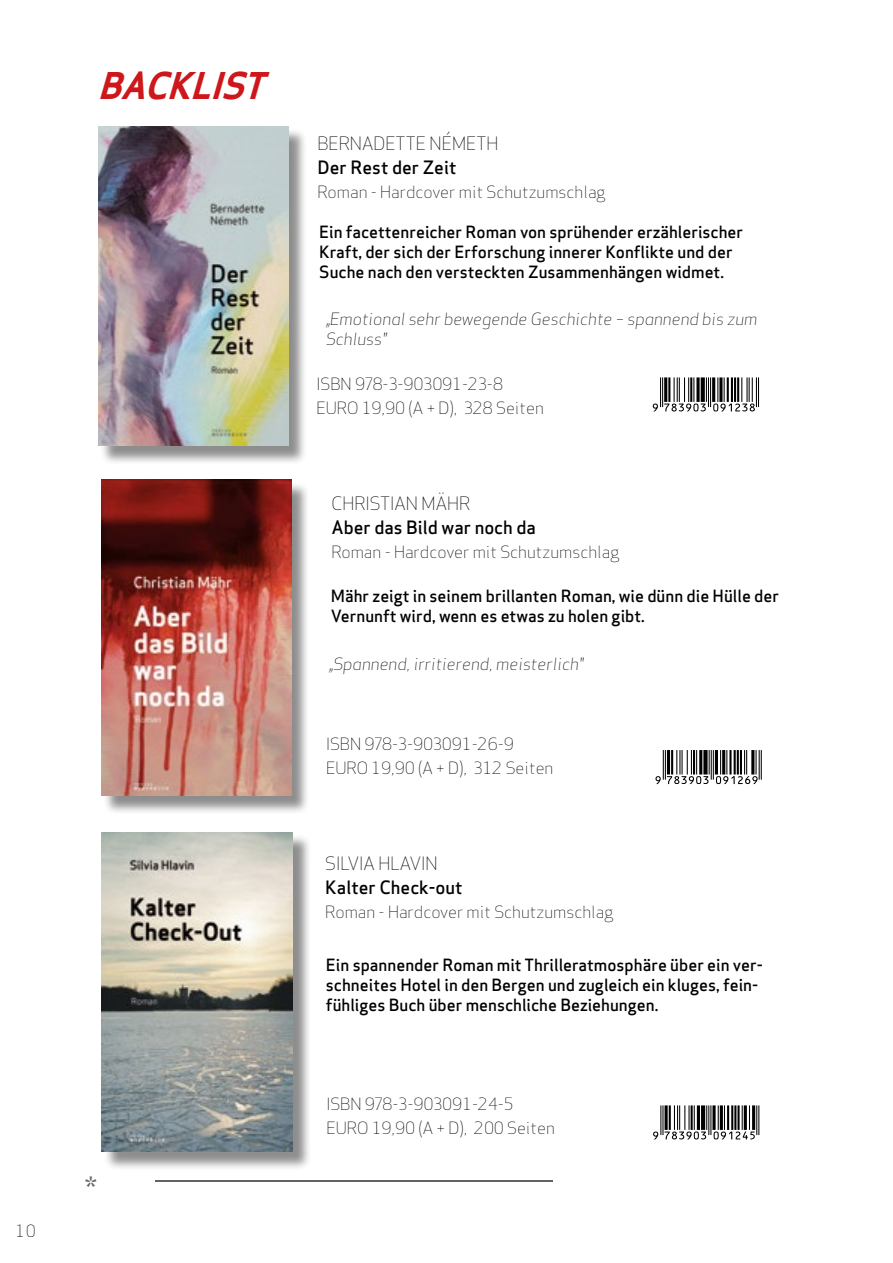
<style>
.page{position:relative;width:893px;height:1263px;background:#fff}
.page>*{position:absolute;margin:0;border:0;box-sizing:border-box;transform-origin:0 0}
.t1{font:italic 700 36px "Apex Sans";color:#cd171a}
.t2{font:30px "Apex Sans";color:#646363}
.t3{font:500 18px "Apex Sans";color:#000}
.t4{font:300 18px "Apex Sans";color:#000}
.t5{font:500 16.5px/19.8px "Apex Sans";color:#000}
.t6{font:300 16.5px/24px "Apex Sans";color:#000}
.t7{font:italic 300 16.5px/19.8px "Apex Sans";color:#000}
</style>
<div class="page">
<hr style="left:155px;top:1180px;width:398px;height:2px;background:#646363">
<div style="left:101px;top:129px;width:207px;height:336px;background:#000;opacity:.45"></div>
<img style="left:98px;top:126px;width:191px;height:320px">
<div style="left:104px;top:482px;width:205px;height:332px;background:#000;opacity:.45"></div>
<img style="left:101px;top:480px;width:190px;height:316px">
<div style="left:104px;top:834px;width:207px;height:336px;background:#000;opacity:.45"></div>
<img style="left:102px;top:832px;width:191px;height:320px">
<hr style="left:758px;top:377px;width:1px;height:30px;background:#000">
<hr style="left:756px;top:377px;width:1px;height:30px;background:#000">
<svg style="left:653px;top:377px;width:102px;height:34px"></svg>
<hr style="left:761px;top:750px;width:1px;height:30px;background:#000">
<hr style="left:759px;top:750px;width:1px;height:30px;background:#000">
<svg style="left:655px;top:750px;width:103px;height:34px"></svg>
<hr style="left:758px;top:1105px;width:1px;height:30px;background:#000">
<hr style="left:756px;top:1105px;width:1px;height:30px;background:#000">
<svg style="left:653px;top:1105px;width:102px;height:34px"></svg>
<p class="t6" style="left:16px;top:1218px;width:21px">10</p>
<h1 class="t1" style="left:98px;top:63px;width:180px">BACKLIST</h1>
<h2 class="t2" style="left:85px;top:1164px;width:13px">*</h2>
<p class="t4" style="left:317px;top:132px;width:182px">BERNADETTE NÉMETH</p>
<p class="t3" style="left:317px;top:151px;width:140px">Der Rest der Zeit</p>
<p class="t6" style="left:317px;top:180px;width:290px">Roman - Hardcover mit Schutzumschlag</p>
<p class="t5" style="left:319px;top:220px;width:425px">Ein facettenreicher Roman von sprühender erzählerischer<br>Kraft, der sich der Erforschung innerer Konflikte und der<br>Suche nach den versteckten Zusammenhängen widmet.</p>
<p class="t7" style="left:326px;top:309px;width:433px">„Emotional sehr bewegende Geschichte – spannend bis zum<br>Schluss"</p>
<p class="t6" style="left:316px;top:372px;width:229px">ISBN 978-3-903091-23-8<br>EURO 19,90 (A + D), 328 Seiten</p>
<p class="t4" style="left:331px;top:492px;width:140px">CHRISTIAN MÄHR</p>
<p class="t3" style="left:331px;top:511px;width:206px">Aber das Bild war noch da</p>
<p class="t6" style="left:331px;top:540px;width:290px">Roman - Hardcover mit Schutzumschlag</p>
<p class="t5" style="left:331px;top:584px;width:450px">Mähr zeigt in seinem brillanten Roman, wie dünn die Hülle der<br>Vernunft wird, wenn es etwas zu holen gibt.</p>
<p class="t7" style="left:329px;top:654px;width:257px">„Spannend, irritierend, meisterlich"</p>
<p class="t6" style="left:326px;top:732px;width:229px">ISBN 978-3-903091-26-9<br>EURO 19,90 (A + D), 312 Seiten</p>
<p class="t4" style="left:325px;top:852px;width:114px">SILVIA HLAVIN</p>
<p class="t3" style="left:325px;top:871px;width:139px">Kalter Check-out</p>
<p class="t6" style="left:325px;top:900px;width:290px">Roman - Hardcover mit Schutzumschlag</p>
<p class="t5" style="left:326px;top:953px;width:438px">Ein spannender Roman mit Thrilleratmosphäre über ein ver&shy;schneites Hotel in den Bergen und zugleich ein kluges, fein&shy;fühliges Buch über menschliche Beziehungen.</p>
<p class="t6" style="left:326px;top:1092px;width:230px">ISBN 978-3-903091-24-5<br>EURO 19,90 (A + D), 200 Seiten</p>
</div>
